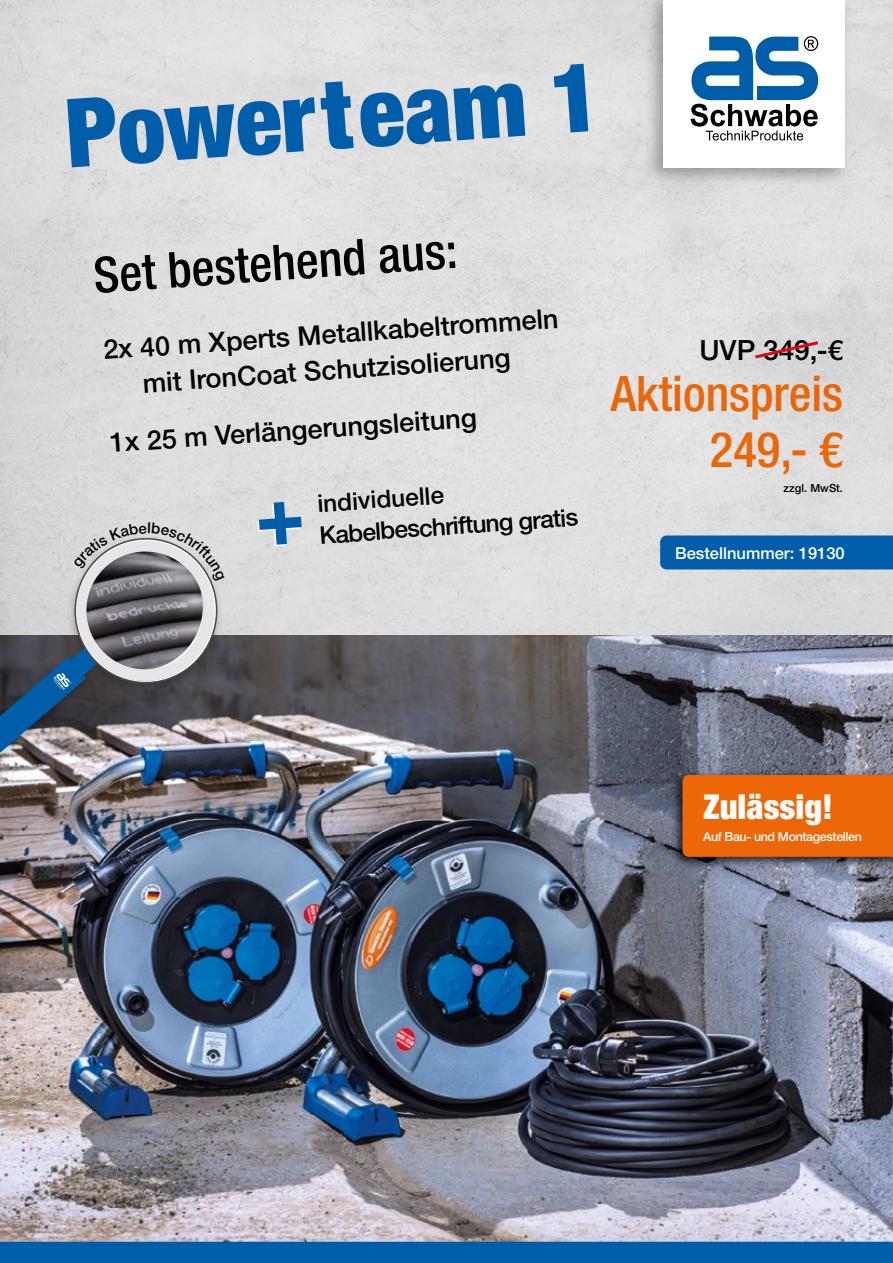
<style>
.page{position:relative;width:893px;height:1263px;background:#fff}
.page>*{position:absolute;margin:0;border:0;box-sizing:border-box;transform-origin:0 0}
.t1{font:900 condensed 95.55px "Helvetica Neue LT Pro";color:#005da9}
.t2{font:500 condensed 49.5px "Helvetica Neue LT Pro";color:#000}
.t3{font:500 condensed 48.9px/55.5px "Helvetica Neue LT Pro";color:#ec6608;text-align:right}
.t4{font:900 condensed 34.35px "Helvetica Neue LT Pro";color:#fff}
.t5{font:500 27.9px "Helvetica Neue LT Pro";color:#000}
.t6{font:500 27px/36px "Helvetica Neue LT Pro";color:#000;text-align:center}
.t7{font:500 24.3px "Helvetica Neue LT Pro";color:#000}
.t8{font:500 16.5px "Helvetica Neue LT Pro";color:#fff}
.t9{font:500 12.45px "Helvetica Neue LT Pro";letter-spacing:-.03em;color:#fff}
.t10{font:500 11.25px "Helvetica Neue LT Pro";color:#000}
</style>
<div class="page">
<div style="left:0;top:0;width:893px;height:636px;background:#dedede"></div>
<img style="left:0;top:636px;width:893px;height:606px">
<div style="left:671px;top:769px;width:222px;height:99px;background:#000;opacity:.75"></div>
<div style="left:682px;top:775px;width:211px;height:82px;background:#ed6608"></div>
<div style="left:644px;top:0;width:208px;height:186px;background:#000;opacity:.3"></div>
<div style="left:663px;top:0;width:182px;height:168px;background:#fff"></div>
<svg style="left:690px;top:36px;width:128px;height:105px"></svg>
<svg style="left:752px;top:339px;width:69px;height:22px;background:#d9bdbf"></svg>
<div style="left:660px;top:535px;width:233px;height:34px;background:#005da9"></div>
<div style="left:0;top:1242px;width:893px;height:21px;background:#005da9"></div>
<div style="left:0;top:534px;width:225px;height:232px;background:#000;opacity:.25"></div>
<div style="left:256px;top:502px;width:45px;height:45px;background:#ddd"></div>
<svg style="left:0;top:523px;width:225px;height:233px;background:#868a91"></svg>
<h1 class="t1" style="left:62px;top:75px;width:537px;rotate:-4deg">Powerteam 1</h1>
<h2 class="t2" style="left:91px;top:246px;width:366px;rotate:-4deg">Set bestehend aus:</h2>
<p class="t6" style="left:102px;top:331px;width:458px;rotate:-4deg">2x 40 m Xperts Metallkabeltrommeln mit IronCoat Schutzisolierung</p>
<p class="t6" style="left:109px;top:424px;width:369px;rotate:-4deg">1x 25 m Verlängerungsleitung</p>
<p class="t7" style="left:316px;top:489px;width:128px;rotate:-4deg">individuelle</p>
<p class="t7" style="left:319px;top:520px;width:261px;rotate:-4deg">Kabelbeschriftung gratis</p>
<p class="t5" style="left:699px;top:333px;width:145px">UVP 349,-€</p>
<h3 class="t3" style="left:611px;top:365px;width:234px">Aktionspreis<br>249,- €</h3>
<p class="t10" style="left:784px;top:481px;width:61px">zzgl. MwSt.</p>
<p class="t8" style="left:675px;top:543px;width:171px">Bestellnummer: 19130</p>
<p class="t4" style="left:703px;top:785px;width:131px">Zulässig!</p>
<p class="t9" style="left:703px;top:829px;width:160px">Auf Bau- und Montagestellen</p>
</div>
